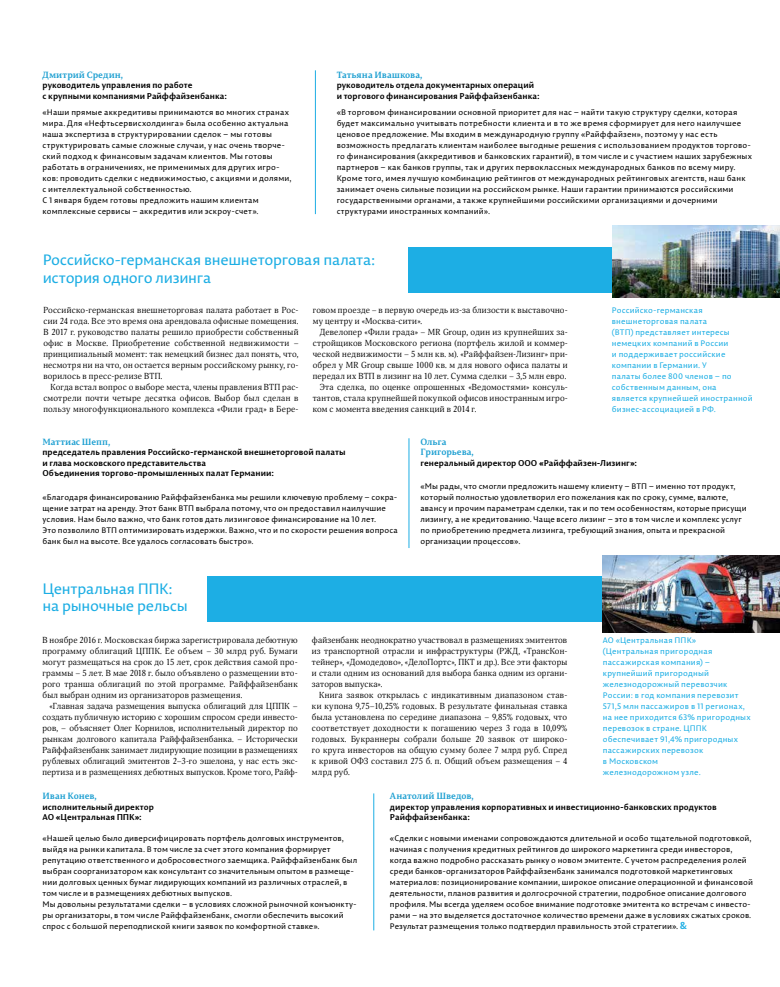
<style>
.page{position:relative;width:780px;height:987px;background:#fff}
.page>*{position:absolute;margin:0;border:0;box-sizing:border-box;transform-origin:0 0}
.t1{font:15px/17.8px "Permian Sans Typeface";letter-spacing:-.02em;color:#1daee4}
.t2{font:700 9px/10.5px "Permian Serif Typeface";color:#1d9fd1}
.t3{font:8.5px/11px "Orbi";letter-spacing:.025em;color:#000;text-align:justify}
.t4{font:700 8.5px/10.5px "Permian Sans Typeface";color:#000}
.t5{font:8px/11px "Permian Sans Typeface";letter-spacing:.015em;color:#000}
.t6{font:8px/11px "Permian Sans Typeface";letter-spacing:.02em;color:#1daee4}
.s1{font-weight:700;font-size:10px;color:#1daee4}
</style>
<div class="page">
<div style="left:207px;top:576px;width:573px;height:45px;background:#1daee4"></div>
<div style="left:408px;top:247px;width:372px;height:45px;background:#1daee4"></div>
<img style="left:602px;top:555px;width:178px;height:77px">
<img style="left:612px;top:225px;width:168px;height:72px">
<hr style="left:408px;top:438px;width:1px;height:110px;background:#1daee4">
<hr style="left:373px;top:793px;width:1px;height:137px;background:#1daee4">
<hr style="left:315px;top:70px;width:1px;height:144px;background:#1daee4">
<p class="t2" style="left:43px;top:69px;width:82px">Дмитрий Средин,</p>
<p class="t4" style="left:43px;top:79px;width:186px">руководитель управления по работе<br>с крупными компаниями Райффайзенбанка:</p>
<p class="t5" style="left:43px;top:106px;width:250px">«Наши прямые аккредитивы принимаются во многих странах мира. Для «Нефтьсервисхолдинга» была особенно актуальна наша экспертиза в структурировании сделок – мы готовы структурировать самые сложные случаи, у нас очень творче&shy;ский подход к финансовым задачам клиентов. Мы готовы работать в ограничениях, не применимых для других игро&shy;ков: проводить сделки с недвижимостью, с акциями и долями, с интеллектуальной собственностью.<br>С 1 января будем готовы предложить нашим клиентам комплексные сервисы – аккредитив или эскроу-счет».</p>
<p class="t2" style="left:336px;top:69px;width:87px">Татьяна Ивашкова,</p>
<p class="t4" style="left:336px;top:79px;width:204px">руководитель отдела документарных операций и торгового финансирования Райффайзенбанка:</p>
<p class="t5" style="left:336px;top:106px;width:417px">«В торговом финансировании основной приоритет для нас – найти такую структуру сделки, которая будет максимально учитывать потребности клиента и в то же время сформирует для него наилучшее ценовое предложение. Мы входим в международную группу «Райффайзен», поэтому у нас есть возможность предлагать клиентам наиболее выгодные решения с использованием продуктов торгово&shy;го финансирования (аккредитивов и банковских гарантий), в том числе и с участием наших зарубежных партнеров – как банков группы, так и других первоклассных международных банков по всему миру.<br>Кроме того, имея лучшую комбинацию рейтингов от международных рейтинговых агентств, наш банк занимает очень сильные позиции на российском рынке. Наши гарантии принимаются российскими государственными органами, а также крупнейшими российскими организациями и дочерними структурами иностранных компаний».</p>
<h1 class="t1" style="left:43px;top:251px;width:334px">Российско-германская внешнеторговая палата: история одного лизинга</h1>
<p class="t3" style="left:312px;top:304px;width:256px">говом проезде – в первую очередь из-за близости к выставочно&shy;му центру и «Москва-cити».</p>
<p class="t3" style="left:320px;top:326px;width:249px">Девелопер «Фили града» – MR Group, один из крупнейших за-</p>
<p class="t3" style="left:313px;top:337px;width:256px">стройщиков Московского региона (портфель жилой и коммер-</p>
<p class="t3" style="left:313px;top:348px;width:256px">ческой недвижимости – 5 млн кв. м). «Райффайзен-Лизинг» при-</p>
<p class="t3" style="left:313px;top:359px;width:256px">обрел у MR Group свыше 1000 кв. м для нового офиса палаты и</p>
<p class="t3" style="left:313px;top:370px;width:255px">передал их ВТП в лизинг на 10 лет. Сумма сделки – 3,5 млн евро.</p>
<p class="t3" style="left:320px;top:381px;width:249px">Эта сделка, по оценке опрошенных «Ведомостями» консуль-</p>
<p class="t3" style="left:313px;top:392px;width:256px">тантов, стала крупнейшей покупкой офисов иностранным игро-</p>
<p class="t3" style="left:313px;top:403px;width:165px">ком с момента введения санкций в 2014 г.</p>
<p class="t2" style="left:420px;top:436px;width:55px">Ольга<br>Григорьева,</p>
<p class="t4" style="left:420px;top:457px;width:218px">генеральный директор ООО «Райффайзен-Лизинг»:</p>
<p class="t5" style="left:420px;top:480px;width:327px">«Мы рады, что смогли предложить нашему клиенту – ВТП – именно тот продукт, который полностью удовлетворил его пожелания как по сроку, сумме, валюте, авансу и прочим параметрам сделки, так и по тем особенностям, которые присущи лизингу, а не кредитованию. Чаще всего лизинг – это в том числе и комплекс услуг по приобретению предмета лизинга, требующий знания, опыта и прекрасной организации процессов».</p>
<p class="t3" style="left:43px;top:304px;width:256px">Российско-германская внешнеторговая палата работает в Рос&shy;сии 24 года. Все это время она арендовала офисные помещения.<br>В 2017 г. руководство палаты решило приобрести собственный офис в Москве. Приобретение собственной недвижимости – принципиальный момент: так немецкий бизнес дал понять, что, несмотря ни на что, он остается верным российскому рынку, го&shy;ворилось в пресс-релизе ВТП.</p>
<p class="t3" style="left:43px;top:381px;width:256px;text-indent:7px">Когда встал вопрос о выборе места, члены правления ВТП рас&shy;смотрели почти четыре десятка офисов. Выбор был сделан в пользу многофункционального комплекса «Фили град» в Бере-</p>
<p class="t6" style="left:612px;top:304px;width:142px">Российско-германская внешнеторговая палата<br>(ВТП) представляет интересы немецких компаний в России<br>и поддерживает российские компании в Германии. У<br>палаты более 800 членов – по собственным данным, она является крупнейшей иностранной бизнес-ассоциацией в РФ.</p>
<p class="t2" style="left:43px;top:436px;width:69px">Маттиас Шепп,</p>
<p class="t4" style="left:43px;top:446px;width:304px">председатель правления Российско-германской внешнеторговой палаты и глава московского представительства<br>Объединения торгово-промышленных палат Германии:</p>
<p class="t5" style="left:43px;top:491px;width:357px">«Благодаря финансированию Райффайзенбанка мы решили ключевую проблему – сокра&shy;щение затрат на аренду. Этот банк ВТП выбрала потому, что он предоставил наилучшие условия. Нам было важно, что банк готов дать лизинговое финансирование на 10 лет.<br>Это позволило ВТП оптимизировать издержки. Важно, что и по скорости решения вопроса банк был на высоте. Все удалось согласовать быстро».</p>
<h1 class="t1" style="left:43px;top:579px;width:147px">Центральная ППК: на рыночные рельсы</h1>
<p class="t3" style="left:312px;top:634px;width:257px">файзенбанк неоднократно участвовал в размещениях эмитентов из транспортной отрасли и инфраструктуры (РЖД, «ТрансКон&shy;тейнер», «Домодедово», «ДелоПортс», ПКТ и др.). Все эти факторы и стали одним из оснований для выбора банка одним из органи&shy;заторов выпуска».</p>
<p class="t3" style="left:312px;top:689px;width:257px;text-indent:7px">Книга заявок открылась с индикативным диапазоном став&shy;ки купона 9,75–10,25% годовых. В результате финальная ставка была установлена по середине диапазона – 9,85% годовых, что соответствует доходности к погашению через 3 года в 10,09% годовых. Букраннеры собрали больше 20 заявок от широко&shy;го круга инвесторов на общую сумму более 7 млрд руб. Спред к кривой ОФЗ составил 275 б. п. Общий объем размещения – 4 млрд руб.</p>
<p class="t2" style="left:390px;top:790px;width:85px">Анатолий Шведов,</p>
<p class="t4" style="left:390px;top:800px;width:328px">директор управления корпоративных и инвестиционно-банковских продуктов<br>Райффайзенбанка:</p>
<p class="t5" style="left:390px;top:832px;width:364px">«Сделки с новыми именами сопровождаются длительной и особо тщательной подготовкой, начиная с получения кредитных рейтингов до широкого маркетинга среди инвесторов, когда важно подробно рассказать рынку о новом эмитенте. С учетом распределения ролей среди банков-организаторов Райффайзенбанк занимался подготовкой маркетинговых материалов: позиционирование компании, широкое описание операционной и финансовой деятельности, планов развития и долгосрочной стратегии, подробное описание долгового профиля. Мы всегда уделяем особое внимание подготовке эмитента ко встречам с инвесто&shy;рами – на это выделяется достаточное количество времени даже в условиях сжатых сроков.<br>Результат размещения только подтвердил правильность этой стратегии». <span class="s1">&amp;</span></p>
<p class="t3" style="left:42px;top:634px;width:257px">В ноябре 2016 г. Московская биржа зарегистрировала дебютную программу облигаций ЦППК. Ее объем – 30 млрд руб. Бумаги могут размещаться на срок до 15 лет, срок действия самой про&shy;граммы – 5 лет. В мае 2018 г. было объявлено о размещении вто&shy;рого транша облигаций по этой программе. Райффайзенбанк был выбран одним из организаторов размещения.</p>
<p class="t3" style="left:42px;top:700px;width:257px;text-indent:7px">«Главная задача размещения выпуска облигаций для ЦППК – создать публичную историю с хорошим спросом среди инвесто&shy;ров, – объясняет Олег Корнилов, исполнительный директор по рынкам долгового капитала Райффайзенбанка. – Исторически Райффайзенбанк занимает лидирующие позиции в размещениях рублевых облигаций эмитентов 2–3-го эшелона, у нас есть экс&shy;пертиза и в размещениях дебютных выпусков. Кроме того, Райф-</p>
<p class="t6" style="left:603px;top:634px;width:149px">АО «Центральная ППК» (Центральная пригородная пассажирская компания) – крупнейший пригородный железнодорожный перевозчик<br>России: в год компания перевозит<br>571,5 млн пассажиров в 11 регионах, на нее приходится 63% пригородных перевозок в стране. ЦППК обеспечивает 91,4% пригородных пассажирских перевозок<br>в Московском<br>железнодорожном узле.</p>
<p class="t2" style="left:43px;top:790px;width:56px">Иван Конев,</p>
<p class="t4" style="left:43px;top:800px;width:113px">исполнительный директор<br>АО «Центральная ППК»:</p>
<p class="t5" style="left:43px;top:832px;width:316px">«Нашей целью было диверсифицировать портфель долговых инструментов, выйдя на рынки капитала. В том числе за счет этого компания формирует репутацию ответственного и добросовестного заемщика. Райффайзенбанк был выбран соорганизатором как консультант со значительным опытом в размеще&shy;нии долговых ценных бумаг лидирующих компаний из различных отраслей, в том числе и в размещениях дебютных выпусков.<br>Мы довольны результатами сделки – в условиях сложной рыночной конъюнкту&shy;ры организаторы, в том числе Райффайзенбанк, смогли обеспечить высокий спрос с большой переподпиской книги заявок по комфортной ставке».</p>
</div>
